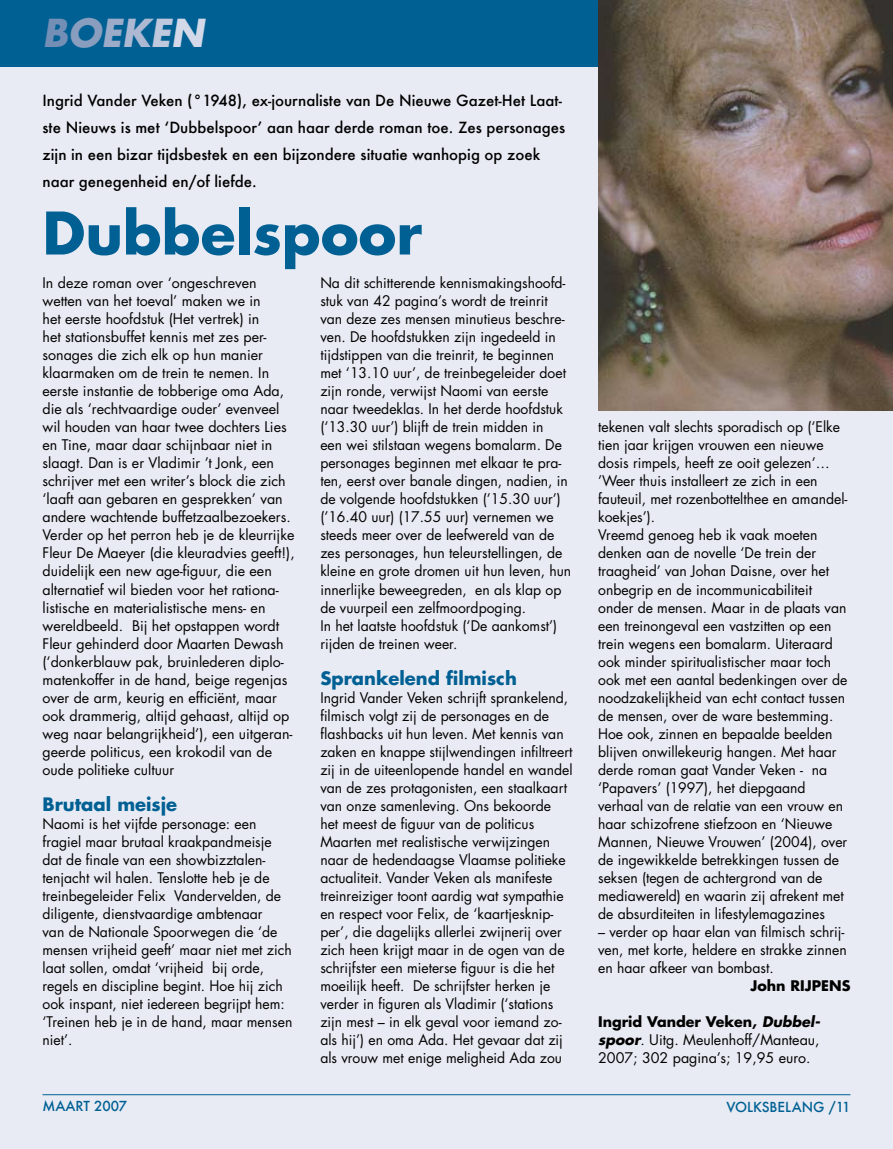
<style>
.page{position:relative;width:893px;height:1149px;background:#fff}
.page>*{position:absolute;margin:0;border:0;box-sizing:border-box;transform-origin:0 0}
.t1{font:700 57px "Futura";color:#006094}
.t2{font:italic 700 37.5px "Futura";color:#748fb5}
.t3{font:700 18px "Futura";color:#006094}
.t4{font:500 15px/27px "Futura";color:#000}
.t5{font:14.25px/18px "Futura";color:#000}
.t6{font:700 14.25px "Futura";color:#000}
.t7{font:500 13.5px "Futura";color:#006094}
.s1{color:#899ebf}
.s2{color:#9babc8}
.s3{color:#adb9d2}
.s4{color:#bfc8dc}
.s5{color:#d3d9e8}
.s6{font-weight:700}
.s7{font-weight:700;font-style:italic}
</style>
<div class="page">
<div style="left:0;top:0;width:893px;height:1148px;background:#e8ebf3"></div>
<div style="left:0;top:0;width:893px;height:66px;background:#006094"></div>
<hr style="left:43px;top:1094px;width:807px;height:1px;background:#006094">
<img style="left:598px;top:0;width:295px;height:410px">
<h2 class="t2" style="left:43px;top:7px;width:163px">B<span class="s1">O</span><span class="s2">E</span><span class="s3">K</span><span class="s4">E</span><span class="s5">N</span></h2>
<p class="t4" style="left:43px;top:87px;width:524px">Ingrid Vander Veken (°1948), ex-journaliste van De Nieuwe Gazet-Het Laat&shy;ste Nieuws is met ‘Dubbelspoor’ aan haar derde roman toe. Zes personages zijn in een bizar tijdsbestek en een bijzondere situatie wanhopig op zoek naar genegenheid en/of liefde.</p>
<h1 class="t1" style="left:43px;top:193px;width:381px">Dubbelspoor</h1>
<p class="t5" style="left:43px;top:274px;width:254px">In deze roman over ‘ongeschreven wetten van het toeval’ maken we in<br>het eerste hoofdstuk (Het vertrek) in<br>het stationsbuffet kennis met zes per&shy;sonages die zich elk op hun manier klaarmaken om de trein te nemen. In eerste instantie de tobberige oma Ada, die als ‘rechtvaardige ouder’ evenveel wil houden van haar twee dochters Lies en Tine, maar daar schijnbaar niet in slaagt. Dan is er Vladimir ’t Jonk, een schrijver met een writer’s block die zich ‘laaft aan gebaren en gesprekken’ van andere wachtende buffetzaalbezoekers.<br>Verder op het perron heb je de kleurrijke Fleur De Maeyer (die kleuradvies geeft!), duidelijk een new age-figuur, die een alternatief wil bieden voor het rationa&shy;listische en materialistische mens- en wereldbeeld. Bij het opstappen wordt Fleur gehinderd door Maarten Dewash (‘donkerblauw pak, bruinlederen diplo&shy;matenkoffer in de hand, beige regenjas over de arm, keurig en efficiënt, maar ook drammerig, altijd gehaast, altijd op weg naar belangrijkheid’), een uitgeran&shy;geerde politicus, een krokodil van de oude politieke cultuur</p>
<p class="t3" style="left:43px;top:791px;width:136px">Brutaal meisje</p>
<p class="t5" style="left:43px;top:814px;width:251px">Naomi is het vijfde personage: een fragiel maar brutaal kraakpandmeisje dat de finale van een showbizztalen&shy;tenjacht wil halen. Tenslotte heb je de treinbegeleider Felix Vandervelden, de diligente, dienstvaardige ambtenaar<br>van de Nationale Spoorwegen die ‘de mensen vrijheid geeft’ maar niet met zich laat sollen, omdat ‘vrijheid bij orde, regels en discipline begint. Hoe hij zich ook inspant, niet iedereen begrijpt hem: ‘Treinen heb je in de hand, maar mensen niet’.</p>
<p class="t5" style="left:320px;top:274px;width:252px">Na dit schitterende kennismakingshoofd&shy;stuk van 42 pagina’s wordt de treinrit van deze zes mensen minutieus beschre&shy;ven. De hoofdstukken zijn ingedeeld in tijdstippen van die treinrit, te beginnen met ‘13.10 uur’, de treinbegeleider doet zijn ronde, verwijst Naomi van eerste naar tweedeklas. In het derde hoofdstuk (‘13.30 uur’) blijft de trein midden in<br>een wei stilstaan wegens bomalarm. De personages beginnen met elkaar te pra&shy;ten, eerst over banale dingen, nadien, in de volgende hoofdstukken (’15.30 uur’) (’16.40 uur) (17.55 uur) vernemen we steeds meer over de leefwereld van de zes personages, hun teleurstellingen, de kleine en grote dromen uit hun leven, hun innerlijke beweegreden, en als klap op de vuurpeil een zelfmoordpoging.<br>In het laatste hoofdstuk (‘De aankomst’) rijden de treinen weer.</p>
<p class="t3" style="left:320px;top:665px;width:198px">Sprankelend filmisch</p>
<p class="t5" style="left:320px;top:688px;width:254px">Ingrid Vander Veken schrijft sprankelend, filmisch volgt zij de personages en de flashbacks uit hun leven. Met kennis van zaken en knappe stijlwendingen infiltreert zij in de uiteenlopende handel en wandel van de zes protagonisten, een staalkaart van onze samenleving. Ons bekoorde<br>het meest de figuur van de politicus Maarten met realistische verwijzingen naar de hedendaagse Vlaamse politieke actualiteit. Vander Veken als manifeste treinreiziger toont aardig wat sympathie en respect voor Felix, de ‘kaartjesknip&shy;per’, die dagelijks allerlei zwijnerij over zich heen krijgt maar in de ogen van de schrijfster een mieterse figuur is die het moeilijk heeft. De schrijfster herken je verder in figuren als Vladimir (‘stations zijn mest – in elk geval voor iemand zo&shy;als hij’) en oma Ada. Het gevaar dat zij als vrouw met enige meligheid Ada zou</p>
<p class="t5" style="left:598px;top:418px;width:251px">tekenen valt slechts sporadisch op (‘Elke tien jaar krijgen vrouwen een nieuwe dosis rimpels, heeft ze ooit gelezen’… ’Weer thuis installeert ze zich in een fauteuil, met rozenbottelthee en amandel&shy;koekjes’).<br>Vreemd genoeg heb ik vaak moeten denken aan de novelle ‘De trein der traagheid’ van Johan Daisne, over het onbegrip en de incommunicabiliteit onder de mensen. Maar in de plaats van een treinongeval een vastzitten op een trein wegens een bomalarm. Uiteraard ook minder spiritualistischer maar toch ook met een aantal bedenkingen over de noodzakelijkheid van echt contact tussen de mensen, over de ware bestemming.<br>Hoe ook, zinnen en bepaalde beelden blijven onwillekeurig hangen. Met haar derde roman gaat Vander Veken - na ‘Papavers’ (1997), het diepgaand verhaal van de relatie van een vrouw en haar schizofrene stiefzoon en ‘Nieuwe Mannen, Nieuwe Vrouwen’ (2004), over de ingewikkelde betrekkingen tussen de seksen (tegen de achtergrond van de mediawereld) en waarin zij afrekent met de absurditeiten in lifestylemagazines</p>
<p class="t5" style="left:598px;top:922px;width:250px">– verder op haar elan van filmisch schrij&shy;ven, met korte, heldere en strakke zinnen en haar afkeer van bombast.</p>
<p class="t6" style="left:750px;top:975px;width:101px">John RIJPENS</p>
<p class="t5" style="left:598px;top:1012px;width:224px;text-align:justify"><span class="s6">Ingrid Vander Veken,</span> <span class="s7">Dubbel&shy;spoor</span>. Uitg. Meulenhoff/Manteau, 2007; 302 pagina’s; 19,95 euro.</p>
<p class="t7" style="left:43px;top:1096px;width:86px">MAART 2007</p>
<p class="t7" style="left:726px;top:1097px;width:126px">VOLKSBELANG /11</p>
</div>
